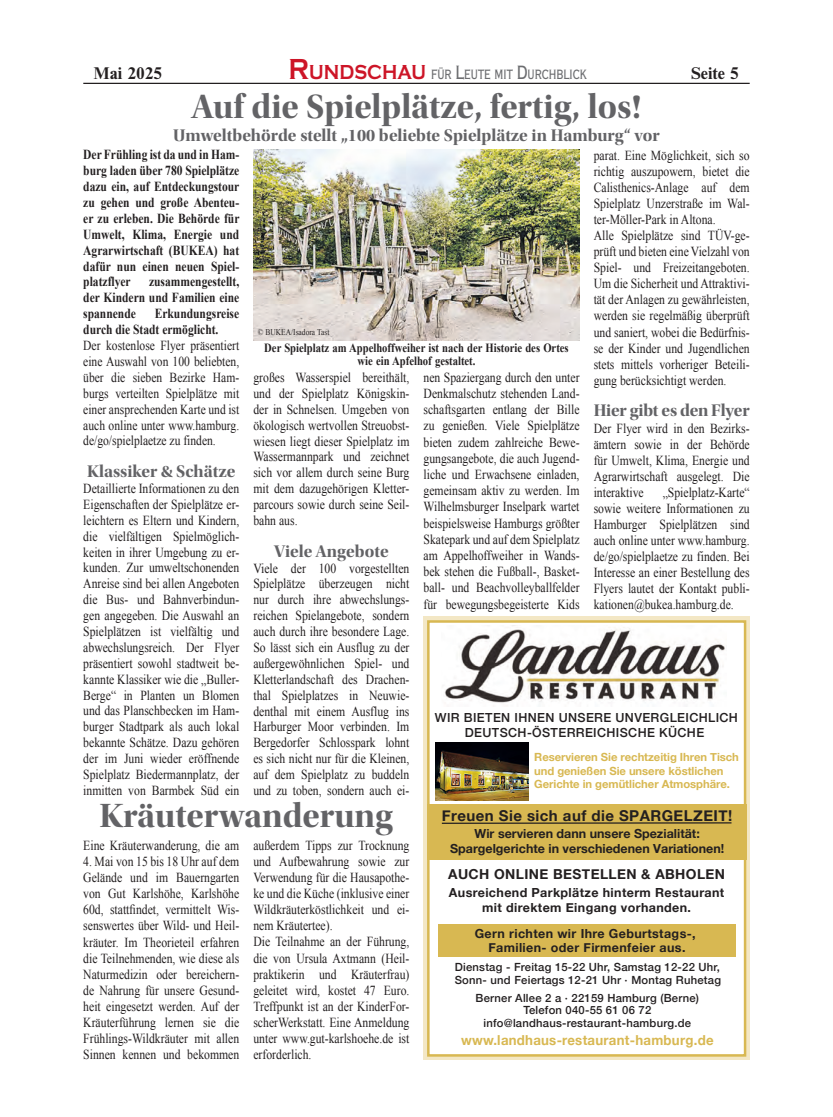
<style>
.page{position:relative;width:833px;height:1117px;background:#fff}
.page>*{position:absolute;margin:0;border:0;box-sizing:border-box;transform-origin:0 0}
.Helv_BlackCond_16_16{font:35px "Utopia Std Bold Disp";color:#636366}
.Helv_BlackCond_16_16-2{font:17.5px "Utopia Std Bold Disp";color:#636366}
.t1{font:700 17.5px "Nimbus Rom D";color:#231f20}
.t2{font:700 15px "Helvetica Neue";letter-spacing:.03em;color:#231f20}
.t3{font:500 14px "Copperplate Con";color:#6c6d70;scale:.85 1}
.t4{font:13.75px/15.9px "Times New Roman";color:#231f20;text-align:justify;scale:.85 1}
.t5{font:700 13.75px/15.9px "Times New Roman";color:#231f20;text-align:justify;scale:.84 1}
.t6{font:13.75px/15.9px "Times New Roman";color:#231f20;text-align:justify;scale:.84 1}
.t7{font:700 13.75px "Helvetica Neue";letter-spacing:.02em;color:#d8b852;scale:.96 1}
.t8{font:700 13.75px "Helvetica Neue";letter-spacing:.03em;color:#231f20}
.t9{font:700 12.5px/13.8px "Helvetica Neue";letter-spacing:.03em;color:#231f20;text-align:center}
.t10{font:700 12.5px "Times New Roman";color:#231f20;scale:.85 1}
.t11{font:700 12.5px/15px "Helvetica Neue";color:#231f20;text-align:center}
.t12{font:500 12.5px/15px "Helvetica Neue";letter-spacing:.03em;color:#231f20;text-align:center}
.t13{font:500 11.25px/12.2px "Helvetica Neue";letter-spacing:.02em;color:#231f20}
.t14{font:700 11.25px/13.5px "Helvetica Neue";letter-spacing:-.005em;color:#d8b852}
.t15{font:8.75px "Times New Roman";color:#231f20;scale:.85 1}
.s1{font-family:"Copperplate";font-weight:700;font-size:30px;color:#cd1527}
.s2{font-family:"Copperplate";font-weight:700;font-size:21px;color:#cd1527}
.s3{font-size:20px}
</style>
<div class="page">
<hr style="left:83px;top:83px;width:666px;height:1px;background:#231f20">
<svg style="left:423px;top:616px;width:326px;height:443px;background:#f0e3bc"></svg>
<div style="left:423px;top:956px;width:326px;height:56px;background:linear-gradient(to bottom,#f3e7c5,#f3e7c5)"></div>
<div style="left:428px;top:621px;width:317px;height:434px;background:#fff"></div>
<div style="left:427px;top:620px;width:319px;height:436px;border:3px solid #d8b852"></div>
<img style="left:444px;top:625px;width:281px;height:78px">
<div style="left:438px;top:924px;width:297px;height:33px;background:#d8b852"></div>
<div style="left:427px;top:804px;width:319px;height:56px;background:#d8b852"></div>
<img style="left:436px;top:742px;width:93px;height:58px">
<svg style="left:441px;top:822px;width:291px;height:2px"></svg>
<img style="left:253px;top:150px;width:326px;height:190px">
<p class="t1" style="left:94px;top:61px;width:70px">Mai 2025</p>
<p class="t3" style="left:289px;top:67px;width:352px"><span class="s1">R</span><span class="s2">UNDSCHAU</span> FÜR <span class="s3">L</span>EUTE MIT <span class="s3">D</span>URCHBLICK</p>
<p class="t1" style="left:691px;top:61px;width:49px">Seite 5</p>
<p class="Helv_BlackCond_16_16" style="left:191px;top:87px;width:452px">Auf die Spielplätze, fertig, los!</p>
<p class="Helv_BlackCond_16_16-2" style="left:173px;top:126px;width:488px">Umweltbehörde stellt „100 beliebte Spielplätze in Hamburg“ vor</p>
<p class="t5" style="left:83px;top:146px;width:187px">Der Frühling ist da und in Ham&shy;burg laden über 780 Spielplätze dazu ein, auf Entdeckungstour zu gehen und große Abenteu&shy;er zu erleben. Die Behörde für Umwelt, Klima, Energie und Agrarwirtschaft (BUKEA) hat dafür nun einen neuen Spiel&shy;platzflyer</p>
<p class="t5" style="left:83px;top:273px;width:187px;text-indent:66px">zusammengestellt, der Kindern und Familien eine spannende</p>
<p class="t5" style="left:83px;top:305px;width:187px;text-indent:71px">Erkundungsreise durch die Stadt ermöglicht.</p>
<p class="t6" style="left:83px;top:337px;width:187px">Der kostenlose Flyer präsentiert eine Auswahl von 100 beliebten, über die sieben Bezirke Ham&shy;burgs verteilten Spielplätze mit einer ansprechenden Karte und ist auch online unter www.hamburg. de/go/spielplaetze zu finden.</p>
<p class="Helv_BlackCond_16_16-2" style="left:87px;top:461px;width:149px">Klassiker &amp; Schätze</p>
<p class="t4" style="left:83px;top:480px;width:185px">Detaillierte Informationen zu den Eigenschaften der Spielplätze er&shy;leichtern es Eltern und Kindern, die vielfältigen Spielmöglich&shy;keiten in ihrer Umgebung zu er&shy;kunden. Zur umweltschonenden Anreise sind bei allen Angeboten die Bus- und Bahnverbindun&shy;gen angegeben. Die Auswahl an Spielplätzen ist vielfältig und abwechslungsreich. Der Flyer präsentiert sowohl stadtweit be&shy;kannte Klassiker wie die „Buller-Berge“ in Planten un Blomen und das Planschbecken im Ham&shy;burger Stadtpark als auch lokal bekannte Schätze. Dazu gehören der im Juni wieder eröffnende Spielplatz Biedermannplatz, der inmitten von Barmbek Süd ein</p>
<p class="t4" style="left:594px;top:147px;width:185px">parat. Eine Möglichkeit, sich so richtig auszupowern, bietet die Calisthenics-Anlage auf dem Spielplatz Unzerstraße im Wal&shy;ter-Möller-Park in Altona.</p>
<p class="t4" style="left:594px;top:227px;width:185px">Alle Spielplätze sind TÜV-ge&shy;prüft und bieten eine Vielzahl von Spiel- und Freizeitangeboten.<br>Um die Sicherheit und Attraktivi&shy;tät der Anlagen zu gewährleisten, werden sie regelmäßig überprüft und saniert, wobei die Bedürfnis&shy;se der Kinder und Jugendlichen stets mittels vorheriger Beteili&shy;gung berücksichtigt werden.</p>
<p class="Helv_BlackCond_16_16-2" style="left:594px;top:401px;width:157px">Hier gibt es den Flyer</p>
<p class="t4" style="left:594px;top:419px;width:185px">Der Flyer wird in den Bezirks&shy;ämtern sowie in der Behörde für Umwelt, Klima, Energie und Agrarwirtschaft ausgelegt. Die interaktive</p>
<p class="t15" style="left:258px;top:326px;width:86px">© BUKEA/Isadora Tast</p>
<p class="t10" style="left:264px;top:339px;width:360px">Der Spielplatz am Appelhoffweiher ist nach der Historie des Ortes</p>
<p class="t10" style="left:357px;top:352px;width:140px">wie ein Apfelhof gestaltet.</p>
<p class="t4" style="left:423px;top:369px;width:185px">nen Spaziergang durch den unter Denkmalschutz stehenden Land&shy;schaftsgarten entlang der Bille zu genießen. Viele Spielplätze bieten zudem zahlreiche Bewe&shy;gungsangebote, die auch Jugend&shy;liche und Erwachsene einladen, gemeinsam aktiv zu werden. Im Wilhelmsburger Inselpark wartet beispielsweise Hamburgs größter Skatepark und auf dem Spielplatz am Appelhoffweiher in Wands&shy;bek stehen die Fußball-, Basket&shy;ball- und Beachvolleyballfelder für bewegungsbegeisterte Kids</p>
<p class="t4" style="left:253px;top:369px;width:185px">großes Wasserspiel bereithält, und der Spielplatz Königskin&shy;der in Schnelsen. Umgeben von ökologisch wertvollen Streuobst&shy;wiesen liegt dieser Spielplatz im Wassermannpark und zeichnet sich vor allem durch seine Burg mit dem dazugehörigen Kletter&shy;parcours sowie durch seine Seil&shy;bahn aus.</p>
<p class="Helv_BlackCond_16_16-2" style="left:274px;top:541px;width:116px">Viele Angebote</p>
<p class="t4" style="left:253px;top:559px;width:185px">Viele der 100 vorgestellten Spielplätze überzeugen nicht nur durch ihre abwechslungs&shy;reichen Spielangebote, sondern auch durch ihre besondere Lage.<br>So lässt sich ein Ausflug zu der außergewöhnlichen Spiel- und Kletterlandschaft des Drachen&shy;thal Spielplatzes in Neuwie&shy;denthal mit einem Ausflug ins Harburger Moor verbinden. Im Bergedorfer Schlosspark lohnt es sich nicht nur für die Kleinen, auf dem Spielplatz zu buddeln und zu toben, sondern auch ei-</p>
<p class="t4" style="left:594px;top:484px;width:185px;text-indent:69px">„Spielplatz-Karte“ sowie weitere Informationen zu Hamburger Spielplätzen sind auch online unter www.hamburg. de/go/spielplaetze zu finden. Bei Interesse an einer Bestellung des Flyers lautet der Kontakt publi&shy;kationen@bukea.hamburg.de.</p>
<p class="t12" style="left:435px;top:708px;width:305px">WIR BIETEN IHNEN UNSERE UNVERGLEICHLICH<br>DEUTSCH-ÖSTERREICHISCHE KÜCHE</p>
<p class="t14" style="left:534px;top:750px;width:206px">Reservieren Sie rechtzeitig Ihren Tisch und genießen Sie unsere köstlichen<br>Gerichte in gemütlicher Atmosphäre.</p>
<p class="Helv_BlackCond_16_16" style="left:99px;top:795px;width:295px">Kräuterwanderung</p>
<p class="t4" style="left:83px;top:837px;width:185px">Eine Kräuterwanderung, die am</p>
<p class="t4" style="left:83px;top:853px;width:185px">4. Mai von 15 bis 18 Uhr auf dem Gelände und im Bauerngarten von Gut Karlshöhe, Karlshöhe 60d, stattfindet, vermittelt Wis&shy;senswertes über Wild- und Heil&shy;kräuter. Im Theorieteil erfahren die Teilnehmenden, wie diese als Naturmedizin oder bereichern&shy;de Nahrung für unsere Gesund&shy;heit eingesetzt werden. Auf der Kräuterführung lernen sie die Frühlings-Wildkräuter mit allen Sinnen kennen und bekommen</p>
<p class="t4" style="left:253px;top:837px;width:185px">außerdem Tipps zur Trocknung und Aufbewahrung sowie zur Verwendung für die Hausapothe&shy;ke und die Küche (inklusive einer Wildkräuterköstlichkeit und ei&shy;nem Kräutertee).</p>
<p class="t4" style="left:253px;top:933px;width:185px">Die Teilnahme an der Führung, die von Ursula Axtmann (Heil&shy;praktikerin und Kräuterfrau) geleitet wird, kostet 47 Euro.<br>Treffpunkt ist an der KinderFor&shy;scherWerkstatt. Eine Anmeldung unter www.gut-karlshoehe.de ist erforderlich.</p>
<p class="t2" style="left:442px;top:804px;width:292px">Freuen Sie sich auf die SPARGELZEIT!</p>
<p class="t11" style="left:450px;top:826px;width:276px">Wir servieren dann unsere Spezialität:<br>Spargelgerichte in verschiedenen Variationen!</p>
<p class="t8" style="left:448px;top:862px;width:278px">AUCH ONLINE BESTELLEN &amp; ABHOLEN</p>
<p class="t9" style="left:449px;top:885px;width:277px;line-height:15px">Ausreichend Parkplätze hinterm Restaurant mit direktem Eingang vorhanden.</p>
<p class="t9" style="left:475px;top:927px;width:222px">Gern richten wir Ihre Geburtstags-,<br>Familien- oder Firmenfeier aus.</p>
<p class="t13" style="left:455px;top:959px;width:268px;line-height:13.1px">Dienstag - Freitag 15-22 Uhr, Samstag 12-22 Uhr,<br>Sonn- und Feiertags 12-21 Uhr · Montag Ruhetag</p>
<p class="t13" style="left:475px;top:990px;width:225px;text-align:center">Berner Allee 2 a · 22159 Hamburg (Berne)<br>Telefon 040-55 61 06 72 info@landhaus-restaurant-hamburg.de</p>
<p class="t7" style="left:461px;top:1029px;width:264px">www.landhaus-restaurant-hamburg.de</p>
</div>
